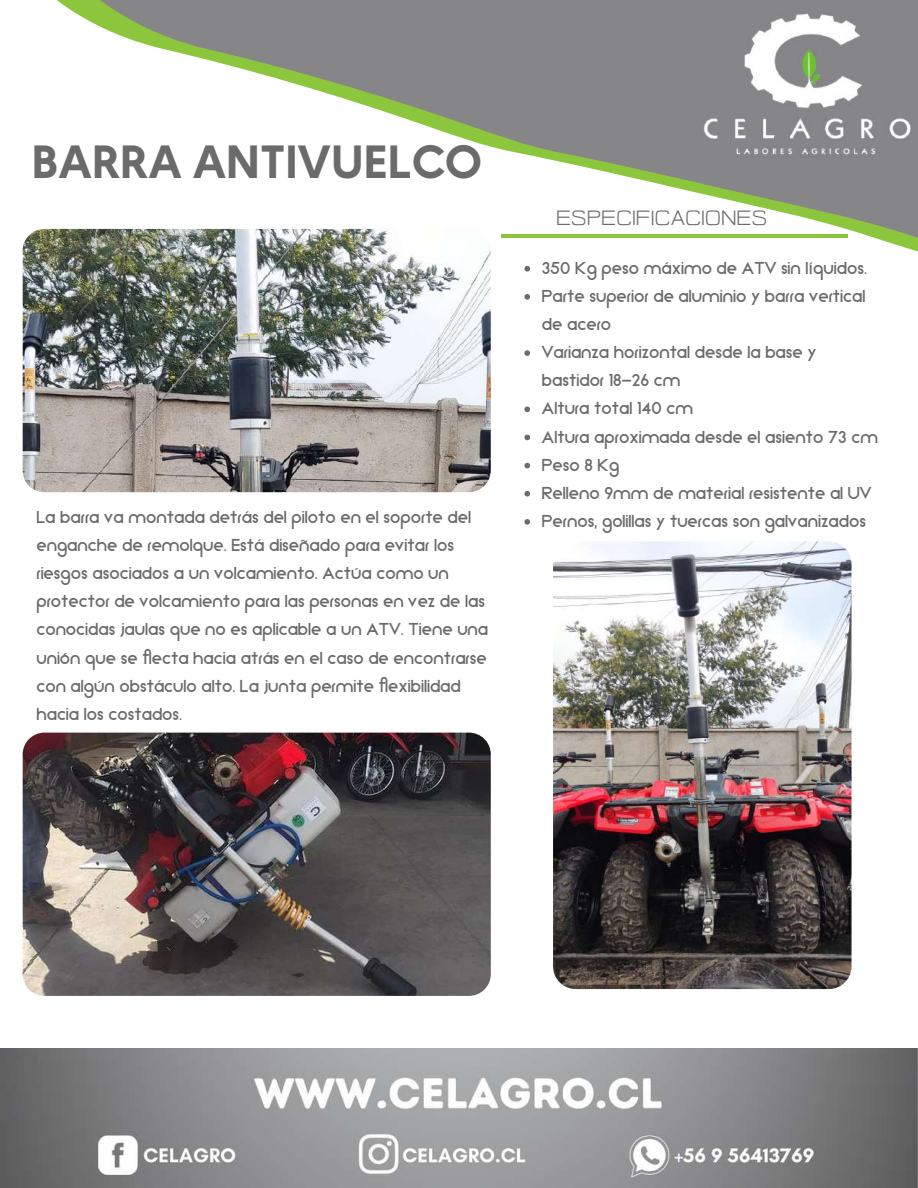
<style>
.page{position:relative;width:918px;height:1188px;background:#fff}
.page>*{position:absolute;margin:0;border:0;box-sizing:border-box;transform-origin:0 0}
.t1{font:500 46.5px "MADE Okine Sans PERSONALUSE";color:#6b6b6c}
.t2{font:20.85px/28.2px "Kunika";color:#6b6b6c}
.t3{font:18px "twoweekendssans";color:#6b6b6c}
</style>
<div class="page">
<svg style="left:22px;top:0;width:896px;height:484px"></svg>
<img style="left:23px;top:229px;width:468px;height:263px;border-radius:22px">
<img style="left:553px;top:541px;width:299px;height:448px;border-radius:23px">
<hr style="left:501px;top:234px;width:347px;height:3px;background:#8cc63d">
<img style="left:23px;top:733px;width:468px;height:263px;border-radius:22px">
<img style="left:701px;top:0;width:211px;height:190px">
<img style="left:0;top:1048px;width:918px;height:140px">
<svg style="left:524px;top:266px;width:6px;height:6px"></svg>
<svg style="left:524px;top:294px;width:6px;height:6px"></svg>
<svg style="left:524px;top:350px;width:6px;height:6px"></svg>
<svg style="left:524px;top:407px;width:6px;height:5px"></svg>
<svg style="left:524px;top:435px;width:6px;height:5px"></svg>
<svg style="left:524px;top:463px;width:6px;height:5px"></svg>
<svg style="left:524px;top:491px;width:6px;height:6px"></svg>
<svg style="left:524px;top:519px;width:6px;height:6px"></svg>
<h1 class="t1" style="left:32px;top:141px;width:451px">BARRA ANTIVUELCO</h1>
<p class="t2" style="left:36px;top:504px;width:453px">La barra va montada detrás del piloto en el soporte del enganche de remolque. Está diseñado para evitar los riesgos asociados a un volcamiento. Actúa como un protector de volcamiento para las personas en vez de las conocidas jaulas que no es aplicable a un ATV. Tiene una unión que se flecta hacia atrás en el caso de encontrarse con algún obstáculo alto. La junta permite flexibilidad hacia los costados.</p>
<p class="t3" style="left:556px;top:211px;width:212px">ESPECIFICACIONES</p>
<p class="t2" style="left:542px;top:254px;width:338px">350 Kg peso máximo de ATV sin líquidos.<br>Parte superior de aluminio y barra vertical de acero<br>Varianza horizontal desde la base y bastidor 18-26 cm<br>Altura total 140 cm<br>Altura aproximada desde el asiento 73 cm<br>Peso 8 Kg<br>Relleno 9mm de material resistente al UV<br>Pernos, golillas y tuercas son galvanizados</p>
</div>
